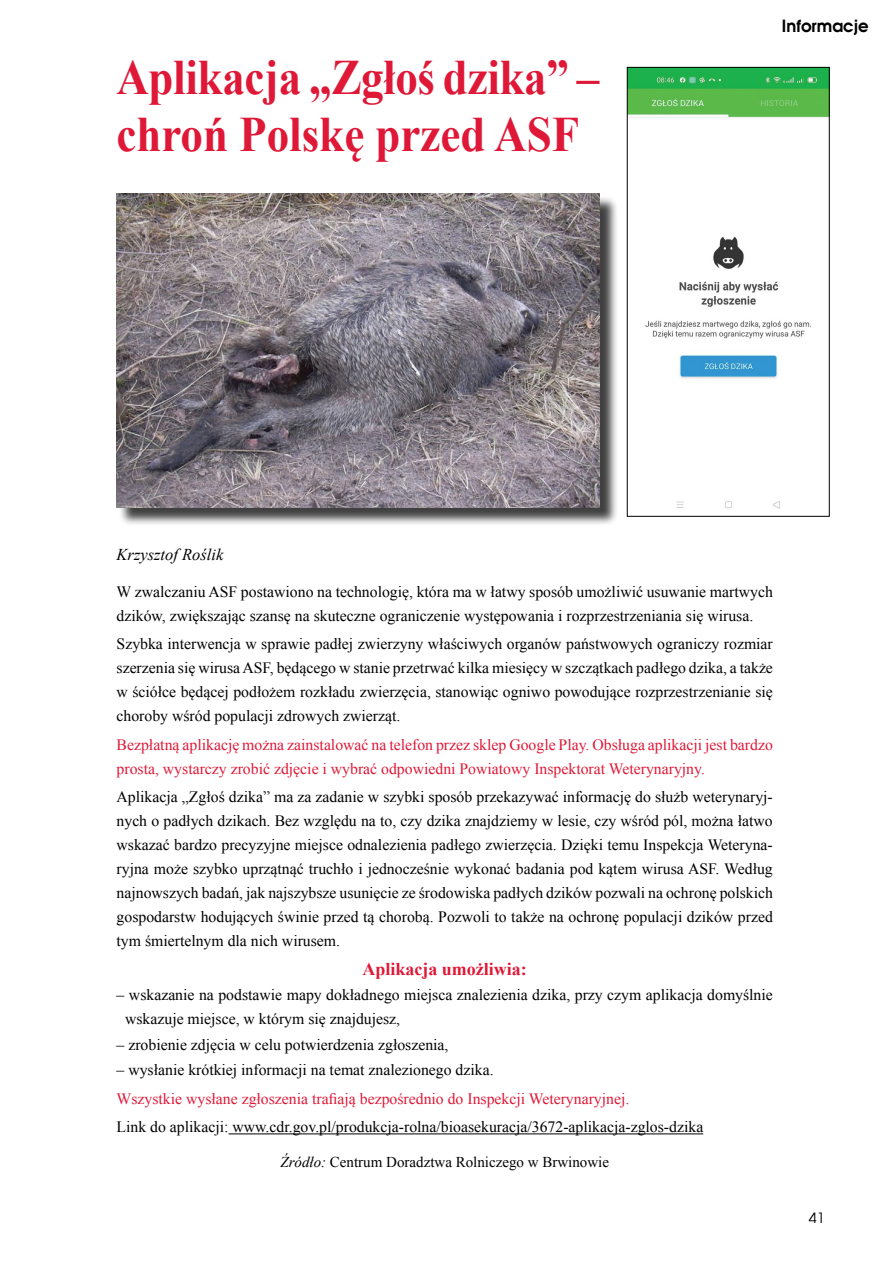
<style>
.page{position:relative;width:893px;height:1263px;background:#fff}
.page>*{position:absolute;margin:0;border:0;box-sizing:border-box;transform-origin:0 0}
.t1{font:700 49.5px/57px "Times New Roman";letter-spacing:-.005em;color:#df1837;scale:.91 1}
.t2{font:700 18px "Times New Roman";color:#df1837}
.t3{font:italic 16.5px "Times New Roman";color:#000}
.t4{font:700 16.5px "Avalon";color:#000}
.t5{font:15.75px/24px "Times New Roman";color:#000}
.t6{font:15.75px/24px "Times New Roman";color:#df1837}
.t7{font:15px "Times New Roman";color:#000}
.t8{font:14.25px "Avalon";color:#000}
.s1{font-style:italic}
</style>
<div class="page">
<hr style="left:229px;top:1133px;width:474px;height:1px;background:#000">
<div style="left:119px;top:196px;width:499px;height:330px;background:#000;opacity:.75"></div>
<img style="left:116px;top:193px;width:484px;height:314px">
<img style="left:629px;top:69px;width:199px;height:440px">
<div style="left:627px;top:67px;width:203px;height:450px;border:1px solid #000"></div>
<h1 class="t1" style="left:116px;top:48px;width:532px">Aplikacja „Zgłoś dzika” – chroń Polskę przed ASF</h1>
<p class="t4" style="left:782px;top:15px;width:88px">Informacje</p>
<p class="t3" style="left:117px;top:543px;width:108px">Krzysztof Roślik</p>
<p class="t5" style="left:117px;top:579px;width:658px">W zwalczaniu ASF postawiono na technologię, która ma w łatwy sposób umożliwić usuwanie martwych dzików, zwiększając szansę na skuteczne ograniczenie występowania i rozprzestrzeniania się wirusa.</p>
<p class="t5" style="left:117px;top:632px;width:658px;text-align:justify">Szybka interwencja w sprawie padłej zwierzyny właściwych organów państwowych ograniczy rozmiar szerzenia się wirusa ASF, będącego w stanie przetrwać kilka miesięcy w szczątkach padłego dzika, a także w ściółce będącej podłożem rozkładu zwierzęcia, stanowiąc ogniwo powodujące rozprzestrzenianie się choroby wśród populacji zdrowych zwierząt.</p>
<p class="t6" style="left:117px;top:732px;width:658px">Bezpłatną aplikację można zainstalować na telefon przez sklep Google Play. Obsługa aplikacji jest bardzo prosta, wystarczy zrobić zdjęcie i wybrać odpowiedni Powiatowy Inspektorat Weterynaryjny.</p>
<p class="t5" style="left:117px;top:785px;width:658px;text-align:justify">Aplikacja „Zgłoś dzika” ma za zadanie w szybki sposób przekazywać informację do służb weterynaryj&shy;nych o padłych dzikach. Bez względu na to, czy dzika znajdziemy w lesie, czy wśród pól, można łatwo wskazać bardzo precyzyjne miejsce odnalezienia padłego zwierzęcia. Dzięki temu Inspekcja Weteryna&shy;ryjna może szybko uprzątnąć truchło i jednocześnie wykonać badania pod kątem wirusa ASF. Według najnowszych badań, jak najszybsze usunięcie ze środowiska padłych dzików pozwali na ochronę polskich gospodarstw hodujących świnie przed tą chorobą. Pozwoli to także na ochronę populacji dzików przed tym śmiertelnym dla nich wirusem.</p>
<p class="t2" style="left:362px;top:956px;width:166px">Aplikacja umożliwia:</p>
<p class="t5" style="left:125px;top:983px;width:649px;text-indent:-9px">– wskazanie na podstawie mapy dokładnego miejsca znalezienia dzika, przy czym aplikacja domyślnie wskazuje miejsce, w którym się znajdujesz,</p>
<p class="t5" style="left:117px;top:1032px;width:333px">– zrobienie zdjęcia w celu potwierdzenia zgłoszenia,</p>
<p class="t5" style="left:117px;top:1058px;width:379px">– wysłanie krótkiej informacji na temat znalezionego dzika.</p>
<p class="t6" style="left:117px;top:1086px;width:514px">Wszystkie wysłane zgłoszenia trafiają bezpośrednio do Inspekcji Weterynaryjnej.</p>
<p class="t5" style="left:117px;top:1115px;width:588px">Link do aplikacji: www.cdr.gov.pl/produkcja-rolna/bioasekuracja/3672-aplikacja-zglos-dzika</p>
<p class="t7" style="left:280px;top:1151px;width:330px"><span class="s1">Źródło:</span> Centrum Doradztwa Rolniczego w Brwinowie</p>
<p class="t8" style="left:809px;top:1209px;width:17px">41</p>
</div>
